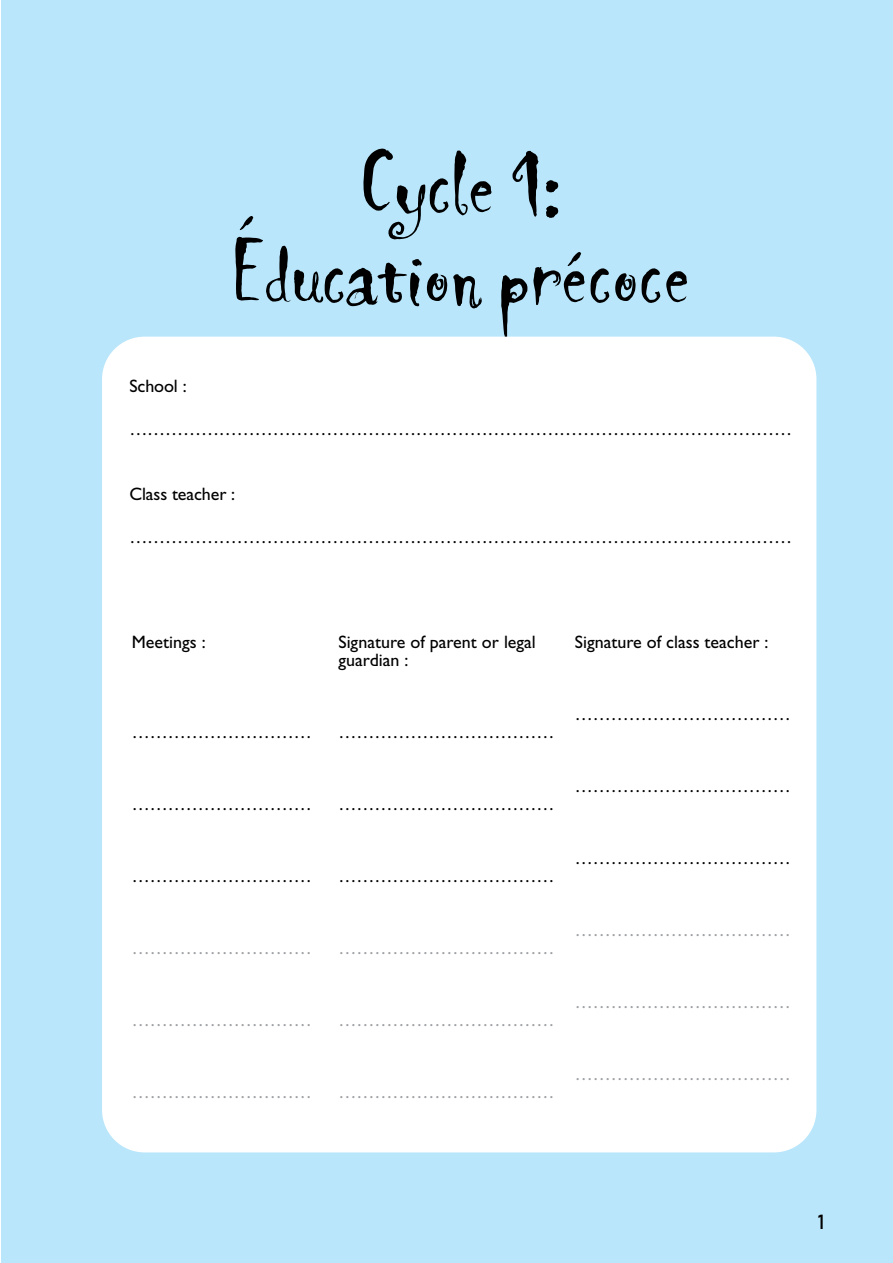
<style>
.page{position:relative;width:893px;height:1263px;background:#fff}
.page>*{position:absolute;margin:0;border:0;box-sizing:border-box;transform-origin:0 0}
.t1{font:75px/90px "Christina Plain";color:#000;text-align:center}
.t2{font:21px "Projekte";color:#000}
.t3{font:18px/18px "Gill Sans";color:#000}
.t4{font:18px "Projekte";color:#000}
.t5{font:18px "Projekte";color:#9d9fa2}
.s1{font-family:"Gill Sans"}
</style>
<div class="page">
<div style="left:2px;top:0;width:891px;height:1263px;background:#b9e6fa"></div>
<div style="left:102px;top:337px;width:714px;height:815px;background:#fff;border-radius:43px"></div>
<p class="t3" style="left:129px;top:377px;width:59px">School :</p>
<h1 class="t1" style="left:232px;top:143px;width:460px">Cycle 1:<br>Éducation précoce</h1>
<p class="t3" style="left:129px;top:420px;width:664px">…………………………………………………………………………………………………</p>
<p class="t3" style="left:129px;top:485px;width:107px">Class teacher :</p>
<p class="t3" style="left:129px;top:528px;width:664px">…………………………………………………………………………………………………</p>
<p class="t3" style="left:132px;top:633px;width:75px">Meetings :</p>
<p class="t3" style="left:338px;top:633px;width:199px">Signature of parent or legal guardian :</p>
<p class="t3" style="left:575px;top:633px;width:195px">Signature of class teacher :</p>
<p class="t4" style="left:575px;top:703px;width:217px"><span class="s1">…………</span>……………………</p>
<p class="t4" style="left:132px;top:721px;width:181px">…………………………</p>
<p class="t4" style="left:338px;top:721px;width:217px"><span class="s1">…………</span>……………………</p>
<p class="t4" style="left:575px;top:775px;width:217px"><span class="s1">…………</span>……………………</p>
<p class="t4" style="left:132px;top:793px;width:181px">…………………………</p>
<p class="t4" style="left:338px;top:793px;width:217px"><span class="s1">…………</span>……………………</p>
<p class="t4" style="left:575px;top:847px;width:217px"><span class="s1">…………</span>……………………</p>
<p class="t4" style="left:132px;top:865px;width:181px">…………………………</p>
<p class="t4" style="left:338px;top:865px;width:217px"><span class="s1">…………</span>……………………</p>
<p class="t5" style="left:575px;top:919px;width:217px"><span class="s1">…………</span>……………………</p>
<p class="t5" style="left:132px;top:937px;width:181px">…………………………</p>
<p class="t5" style="left:338px;top:937px;width:217px"><span class="s1">…………</span>……………………</p>
<p class="t5" style="left:575px;top:991px;width:217px"><span class="s1">…………</span>……………………</p>
<p class="t5" style="left:132px;top:1009px;width:181px">…………………………</p>
<p class="t5" style="left:338px;top:1009px;width:217px"><span class="s1">…………</span>……………………</p>
<p class="t5" style="left:575px;top:1063px;width:217px"><span class="s1">…………</span>……………………</p>
<p class="t5" style="left:132px;top:1081px;width:181px">…………………………</p>
<p class="t5" style="left:338px;top:1081px;width:217px"><span class="s1">…………</span>……………………</p>
<p class="t2" style="left:816px;top:1209px;width:12px">1</p>
</div>
